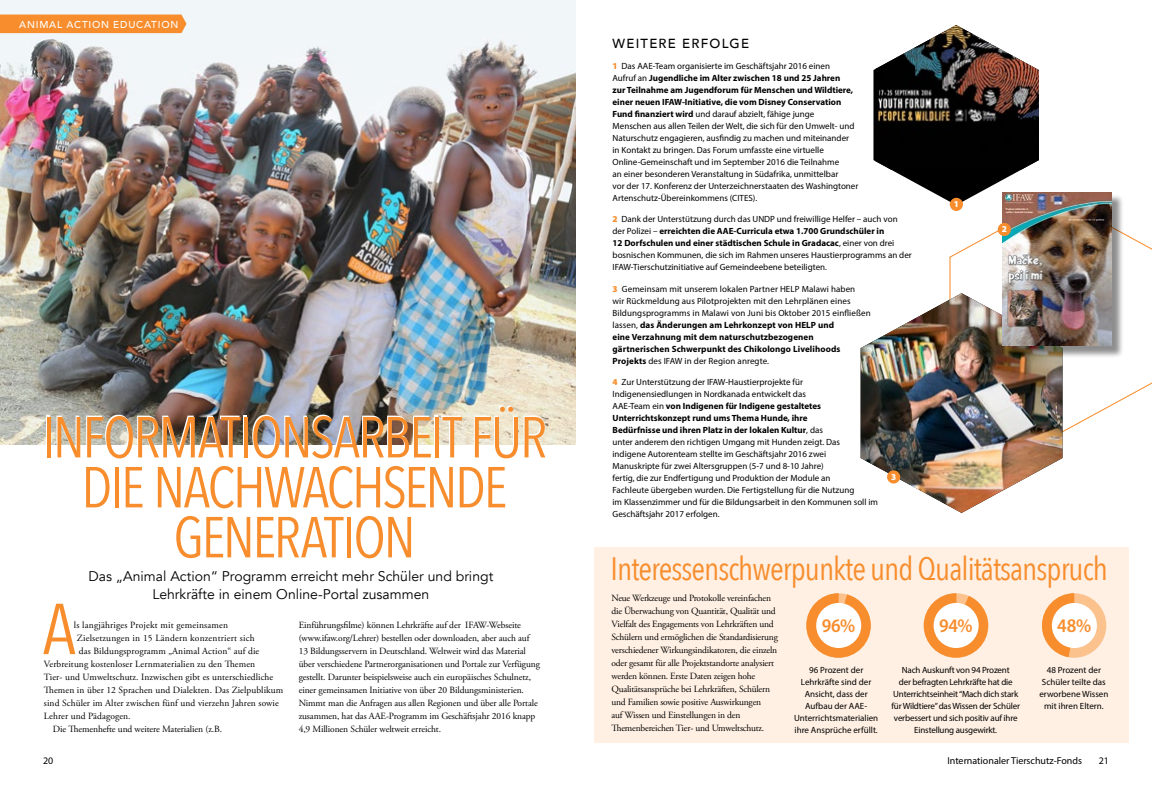
<style>
.page{position:relative;width:1152px;height:792px;background:#fff}
.page>*{position:absolute;margin:0;border:0;box-sizing:border-box;transform-origin:0 0}
.t1{font:71.1px "Avenir Next Condensed";color:#f78d2d}
.t2{font:57.1px/50px "Avenir Next Condensed";letter-spacing:-.04em;color:#f78d2d;text-align:center}
.t3{font:32.3px "Avenir Next Condensed";letter-spacing:-.03em;color:#f78d2d}
.t4{font:600 semi-condensed 19.3px "Myriad Pro";color:#f78d2d}
.t5{font:14px/18px "Avenir";color:#000;text-align:center}
.t6{font:500 13.1px "Avenir";letter-spacing:.095em;color:#000}
.t7{font:10px "Myriad Pro";color:#000}
.t8{font:500 10px "Avenir";letter-spacing:.075em;color:#fff}
.t9{font:9.5px/13px "Adobe Garamond Pro";letter-spacing:-.01em;color:#000}
.t10{font:9.5px "Adobe Garamond Pro";letter-spacing:.01em;color:#000}
.t11{font:9.5px "Adobe Garamond Pro";letter-spacing:.02em;color:#000}
.t12{font:9px/12px "Myriad Pro";color:#000}
.t13{font:9px/12px "Myriad Pro";letter-spacing:-.02em;color:#000;text-align:center}
.t14{font:900 9px "Myriad Pro";color:#fff}
.s1{font-weight:900;color:#f78d2d}
.s2{font-weight:700}
</style>
<div class="page">
<div style="left:594px;top:547px;width:534px;height:196px;background:#fff0e3"></div>
<svg style="left:949px;top:205px;width:203px;height:227px"></svg>
<svg style="left:873px;top:69px;width:148px;height:136px"></svg>
<img style="left:875px;top:25px;width:164px;height:145px">
<div style="left:950px;top:198px;width:13px;height:13px;background:#f78d2d;border-radius:50%"></div>
<img style="left:861px;top:293px;width:202px;height:220px">
<div style="left:887px;top:470px;width:13px;height:14px;background:#f78d2d;border-radius:50%"></div>
<div style="left:1004px;top:194px;width:120px;height:164px;background:#000;opacity:.45"></div>
<img style="left:1003px;top:192px;width:108px;height:154px">
<div style="left:998px;top:223px;width:13px;height:13px;background:#f78d2d;border-radius:50%"></div>
<img style="left:0;top:0;width:576px;height:444px">
<div style="left:0;top:15px;width:187px;height:18px;background:#f78d2d"></div>
<svg style="left:806px;top:593px;width:65px;height:65px"></svg>
<div style="left:816px;top:603px;width:45px;height:45px;background:#fff;border-radius:50%"></div>
<svg style="left:924px;top:593px;width:64px;height:65px"></svg>
<div style="left:934px;top:603px;width:45px;height:45px;background:#fff;border-radius:50%"></div>
<div style="left:1042px;top:593px;width:64px;height:65px;background:#fcc28e;border-radius:50%"></div>
<svg style="left:1042px;top:593px;width:32px;height:64px"></svg>
<div style="left:1052px;top:603px;width:45px;height:45px;background:#fff;border-radius:50%"></div>
<p class="t8" style="left:19px;top:15px;width:161px">ANIMAL ACTION EDUCATION</p>
<h2 class="t2" style="left:42px;top:410px;width:507px">INFORMATIONSARBEIT FÜR<br>DIE NACHWACHSENDE<br>GENERATION</h2>
<h3 class="t5" style="left:88px;top:567px;width:406px">Das „Animal Action“ Programm erreicht mehr Schüler und bringt<br>Lehrkräfte in einem Online-Portal zusammen</h3>
<h1 class="t1" style="left:43px;top:568px;width:35px">A</h1>
<p class="t11" style="left:74px;top:619px;width:156px">ls langjähriges Projekt mit gemeinsamen</p>
<p class="t11" style="left:77px;top:632px;width:179px">Zielsetzungen in 15 Ländern konzentriert sich</p>
<p class="t10" style="left:79px;top:645px;width:182px">das Bildungsprogramm „Animal Action“ auf die</p>
<p class="t10" style="left:44px;top:658px;width:213px">Verbreitung kostenloser Lernmaterialien zu den Themen</p>
<p class="t10" style="left:44px;top:671px;width:231px">Tier- und Umweltschutz. Inzwischen gibt es unterschiedliche</p>
<p class="t10" style="left:44px;top:684px;width:241px">Themen in über 12 Sprachen und Dialekten. Das Zielpublikum</p>
<p class="t10" style="left:44px;top:697px;width:237px">sind Schüler im Alter zwischen fünf und vierzehn Jahren sowie</p>
<p class="t10" style="left:44px;top:710px;width:88px">Lehrer und Pädagogen.</p>
<p class="t9" style="left:53px;top:723px;width:171px">Die Themenhefte und weitere Materialien (z.B.</p>
<p class="t9" style="left:299px;top:619px;width:243px">Einführungsfilme) können Lehrkräfte auf der IFAW-Webseite (www.ifaw.org/Lehrer) bestellen oder downloaden, aber auch auf 13 Bildungsservern in Deutschland. Weltweit wird das Material über verschiedene Partnerorganisationen und Portale zur Verfügung gestellt. Darunter beispielsweise auch ein europäisches Schulnetz, einer gemeinsamen Initiative von über 20 Bildungsministerien.<br>Nimmt man die Anfragen aus allen Regionen und über alle Portale zusammen, hat das AAE-Programm im Geschäftsjahr 2016 knapp 4,9 Millionen Schüler weltweit erreicht.</p>
<h3 class="t6" style="left:613px;top:32px;width:138px">WEITERE ERFOLGE</h3>
<p class="t12" style="left:613px;top:59px;width:247px"><span class="s1">1</span> Das AAE-Team organisierte im Geschäftsjahr 2016 einen<br>Aufruf an <span class="s2">Jugendliche im Alter zwischen 18 und 25 Jahren<br>zur Teilnahme am Jugendforum für Menschen und Wildtiere, einer neuen IFAW-Initiative, die vom Disney Conservation Fund finanziert wird</span> und darauf abzielt, fähige junge<br>Menschen aus allen Teilen der Welt, die sich für den Umwelt- und Naturschutz engagieren, ausfindig zu machen und miteinander in Kontakt zu bringen. Das Forum umfasste eine virtuelle Online-Gemeinschaft und im September 2016 die Teilnahme<br>an einer besonderen Veranstaltung in Südafrika, unmittelbar<br>vor der 17. Konferenz der Unterzeichnerstaaten des Washingtoner Artenschutz-Übereinkommens (CITES).</p>
<p class="t12" style="left:613px;top:213px;width:301px"><span class="s1">2</span> Dank der Unterstützung durch das UNDP und freiwillige Helfer – auch von der Polizei – <span class="s2">erreichten die AAE-Curricula etwa 1.700 Grundschüler in<br>12 Dorfschulen und einer städtischen Schule in Gradacac</span>, einer von drei bosnischen Kommunen, die sich im Rahmen unseres Haustierprogramms an der IFAW-Tierschutzinitiative auf Gemeindeebene beteiligten.</p>
<p class="t12" style="left:613px;top:282px;width:260px"><span class="s1">3</span> Gemeinsam mit unserem lokalen Partner HELP Malawi haben<br>wir Rückmeldung aus Pilotprojekten mit den Lehrplänen eines Bildungsprogramms in Malawi von Juni bis Oktober 2015 einfließen lassen, <span class="s2">das Änderungen am Lehrkonzept von HELP und<br>eine Verzahnung mit dem naturschutzbezogenen gärtnerischen Schwerpunkt des Chikolongo Livelihoods Projekts</span> des IFAW in der Region anregte.</p>
<p class="t12" style="left:613px;top:376px;width:267px"><span class="s1">4</span> Zur Unterstützung der IFAW-Haustierprojekte für Indigenensiedlungen in Nordkanada entwickelt das<br>AAE-Team ein <span class="s2">von Indigenen für Indigene gestaltetes Unterrichtskonzept rund ums Thema Hunde, ihre<br>Bedürfnisse und ihren Platz in der lokalen Kultur</span>, das<br>unter anderem den richtigen Umgang mit Hunden zeigt. Das<br>indigene Autorenteam stellte im Geschäftsjahr 2016 zwei<br>Manuskripte für zwei Altersgruppen (5-7 und 8-10 Jahre)<br>fertig, die zur Endfertigung und Produktion der Module an<br>Fachleute übergeben wurden. Die Fertigstellung für die Nutzung<br>im Klassenzimmer und für die Bildungsarbeit in den Kommunen soll im Geschäftsjahr 2017 erfolgen.</p>
<p class="t14" style="left:891px;top:470px;width:7px">3</p>
<p class="t14" style="left:954px;top:198px;width:7px">1</p>
<p class="t14" style="left:1002px;top:223px;width:7px">2</p>
<h3 class="t3" style="left:611px;top:542px;width:499px">Interessenschwerpunkte und Qualitätsanspruch</h3>
<p class="t9" style="left:611px;top:592px;width:168px">Neue Werkzeuge und Protokolle vereinfachen die Überwachung von Quantität, Qualität und Vielfalt des Engagements von Lehrkräften und Schülern und ermöglichen die Standardisierung verschiedener Wirkungsindikatoren, die einzeln oder gesamt für alle Projektstandorte analysiert werden können. Erste Daten zeigen hohe Qualitätsansprüche bei Lehrkräften, Schülern und Familien sowie positive Auswirkungen<br>auf Wissen und Einstellungen in den Themenbereichen Tier- und Umweltschutz.</p>
<h3 class="t4" style="left:822px;top:613px;width:35px">96%</h3>
<h3 class="t4" style="left:939px;top:613px;width:35px">94%</h3>
<h3 class="t4" style="left:1057px;top:613px;width:35px">48%</h3>
<p class="t13" style="left:891px;top:664px;width:130px">Nach Auskunft von 94 Prozent<br>der befragten Lehrkräfte hat die Unterrichtseinheit “Mach dich stark für Wildtiere” das Wissen der Schüler verbessert und sich positiv auf ihre Einstellung ausgewirkt.</p>
<p class="t12" style="left:794px;top:664px;width:86px;text-align:center">96 Prozent der<br>Lehrkräfte sind der<br>Ansicht, dass der<br>Aufbau der AAE-<br>Unterrichtsmaterialien ihre Ansprüche erfüllt.</p>
<p class="t12" style="left:1039px;top:664px;width:71px;text-align:center">48 Prozent der<br>Schüler teilte das erworbene Wissen mit ihren Eltern.</p>
<p class="t7" style="left:43px;top:754px;width:12px">20</p>
<p class="t7" style="left:947px;top:754px;width:136px">Internationaler Tierschutz-Fonds</p>
<p class="t7" style="left:1099px;top:754px;width:12px">21</p>
</div>
